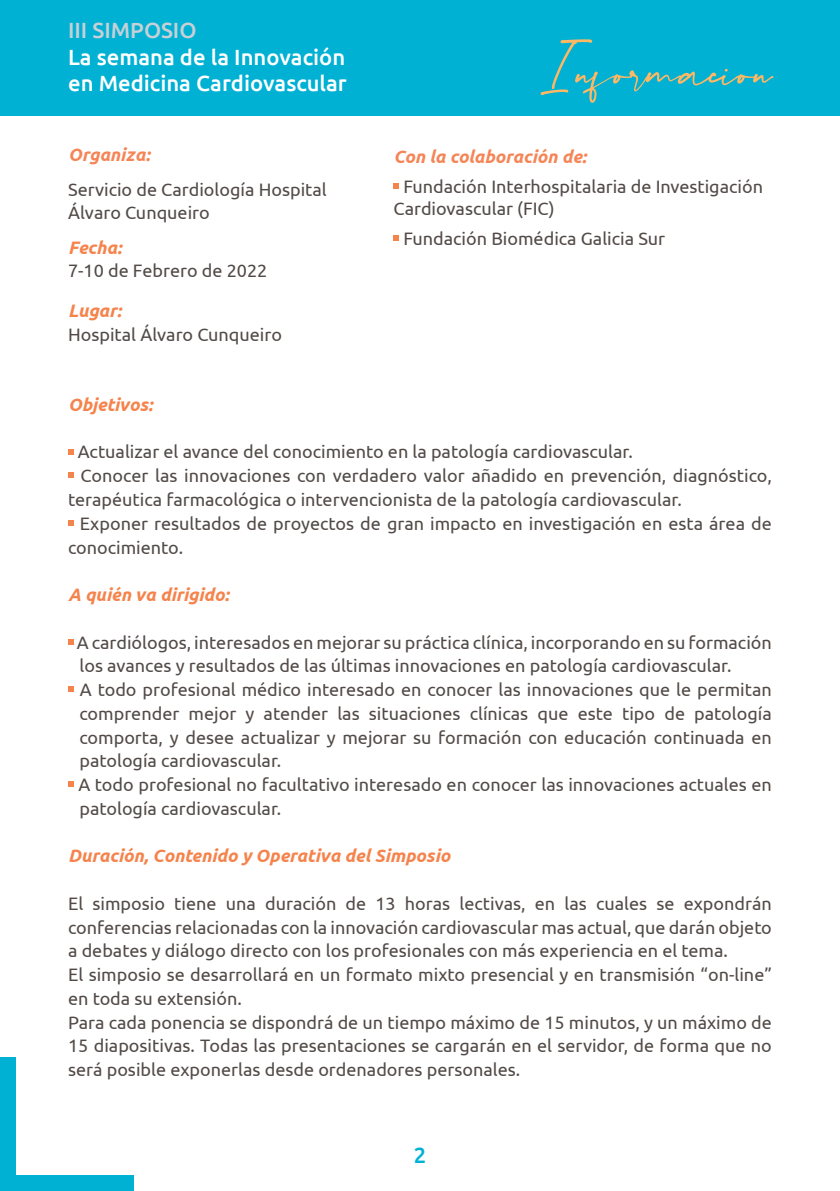
<style>
.page{position:relative;width:840px;height:1191px;background:#fff}
.page>*{position:absolute;margin:0;border:0;box-sizing:border-box;transform-origin:0 0}
.t1{font:78.8px "Belove";color:#fcb864}
.t2{font:500 22px/26.4px "Ubuntu";color:#fff}
.t3{font:500 22px "Ubuntu";color:#c8d0d7}
.t4{font:500 22px "Ubuntu";color:#00b1d4}
.t5{font:18px/23.8px "Ubuntu";color:#524a47}
.t6{font:italic 700 18px "Ubuntu";color:#f5834c}
.t7{font:italic 700 18px "Ubuntu";color:#f58557}
</style>
<div class="page">
<div style="left:0;top:0;width:839px;height:115px;background:#00b1d4"></div>
<div style="left:0;top:1057px;width:16px;height:134px;background:#00b1d4"></div>
<div style="left:0;top:1175px;width:133px;height:16px;background:#00b1d4"></div>
<svg style="left:393px;top:183px;width:6px;height:6px"></svg>
<svg style="left:393px;top:235px;width:6px;height:6px"></svg>
<svg style="left:68px;top:449px;width:6px;height:5px"></svg>
<svg style="left:68px;top:472px;width:6px;height:6px"></svg>
<svg style="left:68px;top:520px;width:6px;height:6px"></svg>
<svg style="left:68px;top:639px;width:6px;height:5px"></svg>
<svg style="left:68px;top:686px;width:6px;height:6px"></svg>
<svg style="left:68px;top:781px;width:6px;height:6px"></svg>
<p class="t3" style="left:68px;top:16px;width:130px">III SIMPOSIO</p>
<p class="t2" style="left:68px;top:43px;width:280px">La semana de la Innovación en Medicina Cardiovascular</p>
<p class="t7" style="left:68px;top:144px;width:83px">Organiza:</p>
<p class="t5" style="left:68px;top:177px;width:260px">Servicio de Cardiología Hospital<br>Álvaro Cunqueiro</p>
<p class="t6" style="left:68px;top:236px;width:55px">Fecha:</p>
<p class="t5" style="left:68px;top:258px;width:201px">7-10 de Febrero de 2022</p>
<p class="t6" style="left:68px;top:300px;width:55px">Lugar:</p>
<p class="t5" style="left:68px;top:322px;width:215px">Hospital Álvaro Cunqueiro</p>
<p class="t1" style="left:537px;top:27px;width:236px">Informacion</p>
<p class="t7" style="left:393px;top:145px;width:194px">Con la colaboración de:</p>
<p class="t5" style="left:393px;top:175px;width:371px;line-height:22px;text-indent:10px">Fundación Interhospitalaria de Investigación<br>Cardiovascular (FIC)</p>
<p class="t5" style="left:403px;top:226px;width:263px">Fundación Biomédica Galicia Sur</p>
<p class="t6" style="left:68px;top:394px;width:86px">Objetivos:</p>
<p class="t5" style="left:78px;top:439px;width:556px">Actualizar el avance del conocimiento en la patología cardiovascular.</p>
<p class="t5" style="left:68px;top:463px;width:705px;text-indent:12px">Conocer las innovaciones con verdadero valor añadido en prevención, diagnóstico, terapéutica farmacológica o intervencionista de la patología cardiovascular.</p>
<p class="t5" style="left:68px;top:511px;width:704px;text-indent:12px">Exponer resultados de proyectos de gran impacto en investigación en esta área de conocimiento.</p>
<p class="t6" style="left:68px;top:583px;width:162px">A quién va dirigido:</p>
<p class="t5" style="left:77px;top:629px;width:696px">A cardiólogos, interesados en mejorar su práctica clínica, incorporando en su formación los avances y resultados de las últimas innovaciones en patología cardiovascular.</p>
<p class="t5" style="left:79px;top:677px;width:693px;text-align:justify">A todo profesional médico interesado en conocer las innovaciones que le permitan comprender mejor y atender las situaciones clínicas que este tipo de patología comporta, y desee actualizar y mejorar su formación con educación continuada en patología cardiovascular.</p>
<p class="t5" style="left:78px;top:772px;width:694px">A todo profesional no facultativo interesado en conocer las innovaciones actuales en patología cardiovascular.</p>
<p class="t6" style="left:68px;top:845px;width:383px">Duración, Contenido y Operativa del Simposio</p>
<p class="t5" style="left:68px;top:891px;width:705px;text-align:justify">El simposio tiene una duración de 13 horas lectivas, en las cuales se expondrán conferencias relacionadas con la innovación cardiovascular mas actual, que darán objeto a debates y diálogo directo con los profesionales con más experiencia en el tema.</p>
<p class="t5" style="left:68px;top:962px;width:705px">El simposio se desarrollará en un formato mixto presencial y en transmisión “on-line” en toda su extensión.</p>
<p class="t5" style="left:68px;top:1009px;width:705px;text-align:justify">Para cada ponencia se dispondrá de un tiempo máximo de 15 minutos, y un máximo de 15 diapositivas. Todas las presentaciones se cargarán en el servidor, de forma que no será posible exponerlas desde ordenadores personales.</p>
<p class="t4" style="left:413px;top:1141px;width:14px">2</p>
</div>
